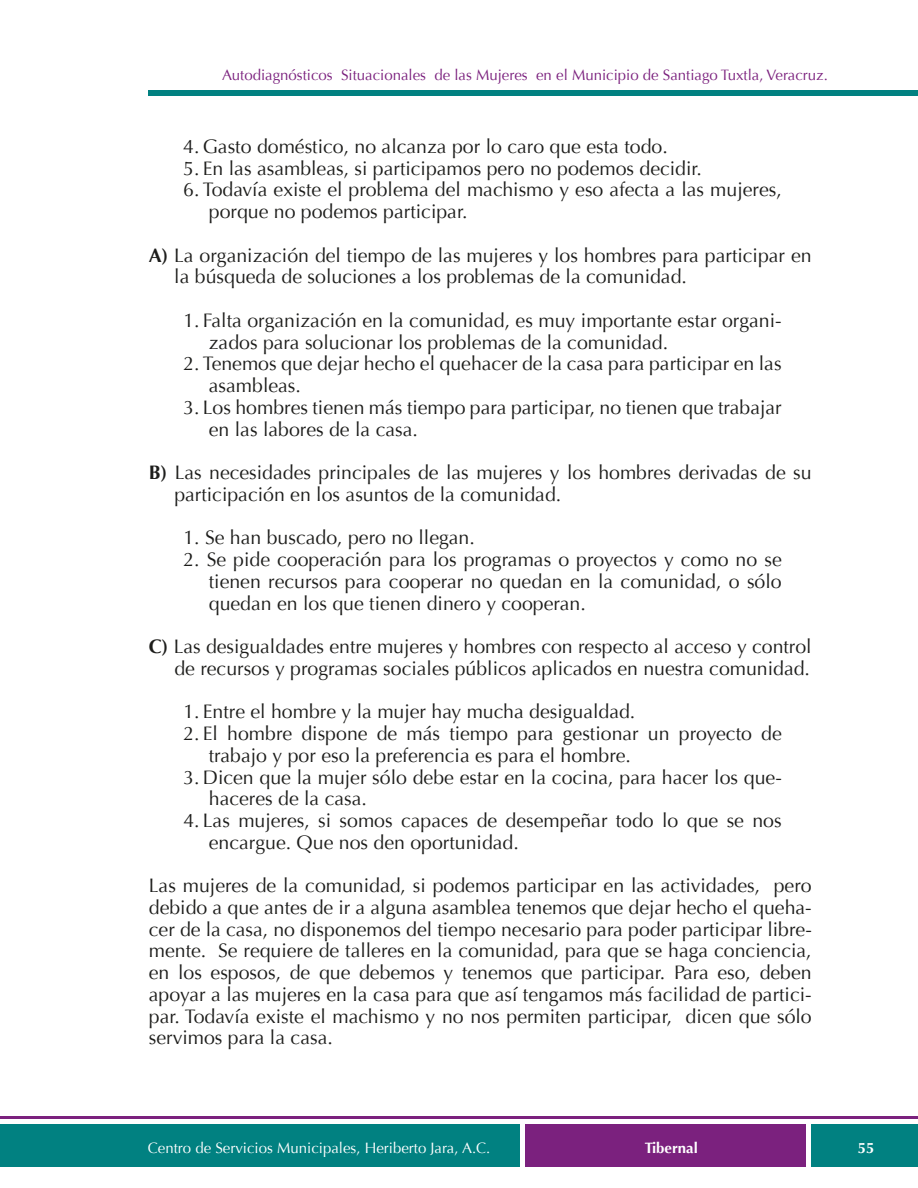
<style>
.page{position:relative;width:918px;height:1188px;background:#fff}
.page>*{position:absolute;margin:0;border:0;box-sizing:border-box;transform-origin:0 0}
.t1{font:19.5px/21.8px "Optima";color:#1d1d1b}
.t2{font:15px "Optima";color:#7b217e}
.t3{font:15px "Optima";color:#fff}
.t4{font:700 15px "Optima";color:#fff}
.s1{font-weight:700}
</style>
<div class="page">
<div style="left:0;top:1124px;width:519px;height:43px;background:#018181"></div>
<div style="left:812px;top:1124px;width:106px;height:43px;background:#018181"></div>
<div style="left:525px;top:1124px;width:281px;height:43px;background:#7b217e"></div>
<hr style="left:0;top:1116px;width:918px;height:3px;background:#7b217e">
<div style="left:149px;top:90px;width:769px;height:6px;background:#018181"></div>
<p class="t2" style="left:222px;top:66px;width:607px">Autodiagnósticos Situacionales de las Mujeres en el Municipio de Santiago Tuxtla, Veracruz.</p>
<p class="t1" style="left:183px;top:136px;width:486px">4. Gasto doméstico, no alcanza por lo caro que esta todo.</p>
<p class="t1" style="left:183px;top:157px;width:520px">5. En las asambleas, si participamos pero no podemos decidir.</p>
<p class="t1" style="left:209px;top:179px;width:574px;text-indent:-26px">6. Todavía existe el problema del machismo y eso afecta a las mujeres, porque no podemos participar.</p>
<p class="t1" style="left:174px;top:244px;width:639px;text-indent:-26px"><span class="s1">A)</span> La organización del tiempo de las mujeres y los hombres para participar en la búsqueda de soluciones a los problemas de la comunidad.</p>
<p class="t1" style="left:209px;top:310px;width:574px;text-indent:-26px">1. Falta organización en la comunidad, es muy importante estar organi&shy;zados para solucionar los problemas de la comunidad.</p>
<p class="t1" style="left:209px;top:353px;width:574px;text-indent:-26px">2. Tenemos que dejar hecho el quehacer de la casa para participar en las asambleas.</p>
<p class="t1" style="left:209px;top:397px;width:574px;text-indent:-26px">3. Los hombres tienen más tiempo para participar, no tienen que trabajar en las labores de la casa.</p>
<p class="t1" style="left:174px;top:462px;width:639px;text-indent:-26px"><span class="s1">B)</span> Las necesidades principales de las mujeres y los hombres derivadas de su participación en los asuntos de la comunidad.</p>
<p class="t1" style="left:183px;top:527px;width:293px">1. Se han buscado, pero no llegan.</p>
<p class="t1" style="left:209px;top:549px;width:574px;text-align:justify;text-indent:-26px">2. Se pide cooperación para los programas o proyectos y como no se tienen recursos para cooperar no quedan en la comunidad, o sólo quedan en los que tienen dinero y cooperan.</p>
<p class="t1" style="left:149px;top:636px;width:664px;text-align:right"><span class="s1">C)</span> Las desigualdades entre mujeres y hombres con respecto al acceso y control de recursos y programas sociales públicos aplicados en nuestra comunidad.</p>
<p class="t1" style="left:183px;top:701px;width:454px">1. Entre el hombre y la mujer hay mucha desigualdad.</p>
<p class="t1" style="left:209px;top:723px;width:574px;text-indent:-26px">2. El hombre dispone de más tiempo para gestionar un proyecto de trabajo y por eso la preferencia es para el hombre.</p>
<p class="t1" style="left:209px;top:766px;width:574px;text-indent:-26px">3. Dicen que la mujer sólo debe estar en la cocina, para hacer los que&shy;haceres de la casa.</p>
<p class="t1" style="left:209px;top:810px;width:574px;text-indent:-26px">4. Las mujeres, si somos capaces de desempeñar todo lo que se nos encargue. Que nos den oportunidad.</p>
<p class="t1" style="left:149px;top:875px;width:664px;text-align:justify">Las mujeres de la comunidad, si podemos participar en las actividades, pero debido a que antes de ir a alguna asamblea tenemos que dejar hecho el queha&shy;cer de la casa, no disponemos del tiempo necesario para poder participar libre&shy;mente. Se requiere de talleres en la comunidad, para que se haga conciencia, en los esposos, de que debemos y tenemos que participar. Para eso, deben apoyar a las mujeres en la casa para que así tengamos más facilidad de partici&shy;par. Todavía existe el machismo y no nos permiten participar, dicen que sólo servimos para la casa.</p>
<p class="t3" style="left:148px;top:1139px;width:344px">Centro de Servicios Municipales, Heriberto Jara, A.C.</p>
<p class="t4" style="left:645px;top:1139px;width:55px">Tibernal</p>
<p class="t4" style="left:858px;top:1139px;width:18px">55</p>
</div>
